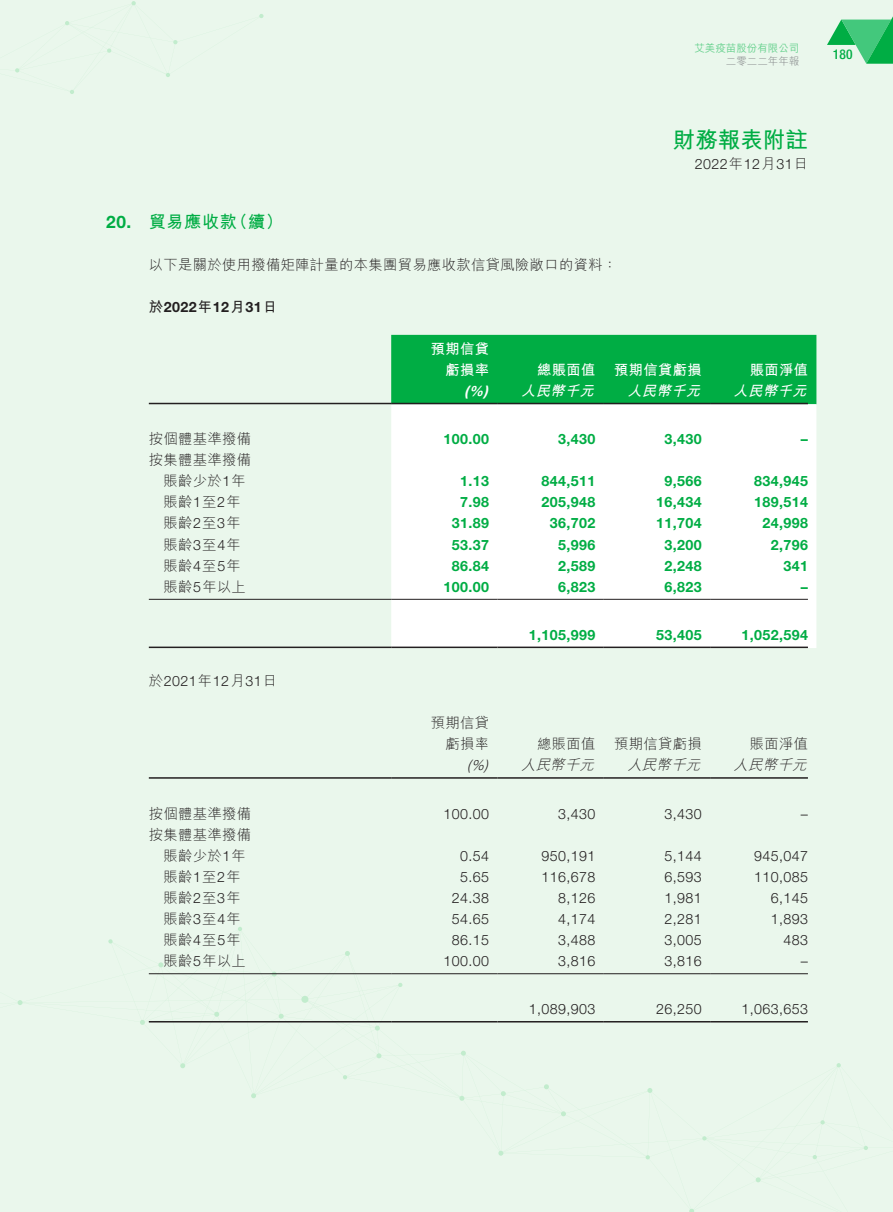
<style>
.page{position:relative;width:893px;height:1212px;background:#eaf7ec}
.page>*{position:absolute;margin:0;border:0;box-sizing:border-box;transform-origin:0 0}
.t1{font:700 22.5px "M Hei HK";color:#00ad44}
.t2{font:700 17.25px "M Hei HK";letter-spacing:.03em;color:#00ad44}
.t3{font:700 17.25px "Helvetica Neue LT Std";color:#00ad44}
.t4{font:300 14.25px "Helvetica Neue LT Std";letter-spacing:.03em;color:#231f20}
.t5{font:700 14.25px "Helvetica Neue LT Std";letter-spacing:.03em;color:#00ad44}
.t6{font:300 14.25px/21px "M Hei HK";letter-spacing:.03em;color:#231f20}
.t7{font:700 14.25px "M Hei HK";letter-spacing:.03em;color:#fff}
.t8{font:italic 700 14.25px "M Hei HK";color:#fff}
.t9{font:italic 300 14.25px "M Hei HK";color:#231f20}
.t10{font:700 14.25px "Helvetica Neue LT Std";letter-spacing:.03em;color:#231f20}
.t11{font:italic 700 14.25px "Helvetica Neue LT Std";color:#fff}
.t12{font:italic 300 14.25px "Helvetica Neue LT Std";color:#231f20}
.t13{font:500 condensed 13.5px "Helvetica Neue LT Std";color:#00ad44}
.t14{font:500 10.5px "M Hei HK";color:#67d18e}
.t15{font:300 10.5px "M Hei HK";color:#808285}
.s1{font-family:"M Hei HK"}
.s2{font-family:"Helvetica Neue LT Std"}
</style>
<div class="page">
<svg style="left:17px;top:927px;width:851px;height:285px"></svg>
<svg style="left:827px;top:16px;width:66px;height:48px"></svg>
<div style="left:391px;top:335px;width:425px;height:69px;background:#00ad44"></div>
<div style="left:391px;top:404px;width:425px;height:244px;background:#fff"></div>
<hr style="left:149px;top:403px;width:242px;height:1px;background:#231f20">
<hr style="left:391px;top:403px;width:106px;height:1px;background:#231f20">
<hr style="left:497px;top:403px;width:107px;height:1px;background:#231f20">
<hr style="left:604px;top:403px;width:106px;height:1px;background:#231f20">
<hr style="left:710px;top:403px;width:98px;height:1px;background:#231f20">
<hr style="left:149px;top:599px;width:242px;height:1px;background:#231f20">
<hr style="left:391px;top:599px;width:106px;height:1px;background:#231f20">
<hr style="left:497px;top:599px;width:107px;height:1px;background:#231f20">
<hr style="left:604px;top:599px;width:106px;height:1px;background:#231f20">
<hr style="left:710px;top:599px;width:98px;height:1px;background:#231f20">
<hr style="left:149px;top:646px;width:242px;height:2px;background:#231f20">
<hr style="left:391px;top:646px;width:106px;height:2px;background:#231f20">
<hr style="left:497px;top:646px;width:107px;height:2px;background:#231f20">
<hr style="left:604px;top:646px;width:106px;height:2px;background:#231f20">
<hr style="left:710px;top:646px;width:98px;height:2px;background:#231f20">
<hr style="left:149px;top:777px;width:242px;height:2px;background:#231f20">
<hr style="left:391px;top:777px;width:106px;height:2px;background:#231f20">
<hr style="left:497px;top:777px;width:107px;height:2px;background:#231f20">
<hr style="left:604px;top:777px;width:106px;height:2px;background:#231f20">
<hr style="left:710px;top:777px;width:98px;height:2px;background:#231f20">
<hr style="left:149px;top:973px;width:242px;height:1px;background:#231f20">
<hr style="left:391px;top:973px;width:106px;height:1px;background:#231f20">
<hr style="left:497px;top:973px;width:107px;height:1px;background:#231f20">
<hr style="left:604px;top:973px;width:106px;height:1px;background:#231f20">
<hr style="left:710px;top:973px;width:98px;height:1px;background:#231f20">
<hr style="left:149px;top:1021px;width:242px;height:1px;background:#231f20">
<hr style="left:391px;top:1021px;width:106px;height:1px;background:#231f20">
<hr style="left:497px;top:1021px;width:107px;height:1px;background:#231f20">
<hr style="left:604px;top:1021px;width:106px;height:1px;background:#231f20">
<hr style="left:710px;top:1021px;width:98px;height:1px;background:#231f20">
<p class="t14" style="left:694px;top:40px;width:106px">艾美疫苗股份有限公司</p>
<p class="t15" style="left:726px;top:55px;width:75px">二零二二年年報</p>
<p class="t13" style="left:833px;top:46px;width:22px">180</p>
<p class="t3" style="left:106px;top:211px;width:26px">20.</p>
<p class="t2" style="left:149px;top:209px;width:90px">貿易應收款</p>
<p class="t2" style="left:231px;top:209px;width:54px">（續(</p>
<p class="t6" style="left:149px;top:254px;width:470px">以下是關於使用撥備矩陣計量的本集團貿易應收款信貸風險敞口的資料：</p>
<p class="t10" style="left:149px;top:298px;width:130px"><span class="s1">於</span>2022<span class="s1">年</span>12<span class="s1">月</span>31<span class="s1">日</span></p>
<p class="t7" style="left:431px;top:338px;width:60px">預期信貸</p>
<h1 class="t1" style="left:673px;top:123px;width:136px">財務報表附註</h1>
<p class="t4" style="left:695px;top:155px;width:115px">2022<span class="s1">年</span>12<span class="s1">月</span>31<span class="s1">日</span></p>
<p class="t7" style="left:445px;top:359px;width:45px">虧損率</p>
<p class="t7" style="left:537px;top:359px;width:60px">總賬面值</p>
<p class="t7" style="left:614px;top:359px;width:89px">預期信貸虧損</p>
<p class="t7" style="left:750px;top:359px;width:60px">賬面淨值</p>
<p class="t11" style="left:464px;top:382px;width:25px">%(</p>
<p class="t11" style="left:483px;top:382px;width:6px">)</p>
<p class="t8" style="left:521px;top:380px;width:79px">人民幣千元</p>
<p class="t8" style="left:627px;top:380px;width:79px">人民幣千元</p>
<p class="t8" style="left:734px;top:380px;width:79px">人民幣千元</p>
<p class="t6" style="left:149px;top:428px;width:104px">按個體基準撥備按集體基準撥備</p>
<p class="t5" style="left:443px;top:431px;width:47px">100.00</p>
<p class="t5" style="left:558px;top:431px;width:39px">3,430</p>
<p class="t5" style="left:664px;top:431px;width:39px">3,430</p>
<p class="t5" style="left:801px;top:431px;width:9px">–</p>
<p class="t6" style="left:163px;top:470px;width:84px">賬齡少於<span class="s2">1</span>年</p>
<p class="t5" style="left:460px;top:473px;width:30px">1.13</p>
<p class="t5" style="left:541px;top:473px;width:55px">844,511</p>
<p class="t5" style="left:664px;top:473px;width:39px">9,566</p>
<p class="t5" style="left:754px;top:473px;width:55px">834,945</p>
<p class="t6" style="left:163px;top:491px;width:79px">賬齡<span class="s2">1</span>至<span class="s2">2</span>年</p>
<p class="t5" style="left:460px;top:494px;width:30px">7.98</p>
<p class="t5" style="left:541px;top:494px;width:55px">205,948</p>
<p class="t5" style="left:656px;top:494px;width:47px">16,434</p>
<p class="t5" style="left:754px;top:494px;width:55px">189,514</p>
<p class="t6" style="left:163px;top:512px;width:79px">賬齡<span class="s2">2</span>至<span class="s2">3</span>年</p>
<p class="t5" style="left:452px;top:515px;width:39px">31.89</p>
<p class="t5" style="left:550px;top:515px;width:47px">36,702</p>
<p class="t5" style="left:656px;top:515px;width:47px">11,704</p>
<p class="t5" style="left:762px;top:515px;width:47px">24,998</p>
<p class="t6" style="left:164px;top:533px;width:79px">賬齡<span class="s2">3</span>至<span class="s2">4</span>年</p>
<p class="t5" style="left:452px;top:536px;width:39px">53.37</p>
<p class="t5" style="left:558px;top:536px;width:39px">5,996</p>
<p class="t5" style="left:664px;top:536px;width:39px">3,200</p>
<p class="t5" style="left:771px;top:536px;width:39px">2,796</p>
<p class="t6" style="left:164px;top:554px;width:79px">賬齡<span class="s2">4</span>至<span class="s2">5</span>年</p>
<p class="t5" style="left:452px;top:557px;width:39px">86.84</p>
<p class="t5" style="left:558px;top:557px;width:39px">2,589</p>
<p class="t5" style="left:664px;top:557px;width:39px">2,248</p>
<p class="t5" style="left:783px;top:557px;width:26px">341</p>
<p class="t6" style="left:164px;top:575px;width:84px">賬齡<span class="s2">5</span>年以上</p>
<p class="t5" style="left:444px;top:578px;width:47px">100.00</p>
<p class="t5" style="left:558px;top:578px;width:39px">6,823</p>
<p class="t5" style="left:664px;top:578px;width:39px">6,823</p>
<p class="t5" style="left:801px;top:578px;width:9px">–</p>
<p class="t5" style="left:529px;top:626px;width:68px">1,105,999</p>
<p class="t5" style="left:656px;top:626px;width:47px">53,405</p>
<p class="t5" style="left:741px;top:626px;width:68px">1,052,594</p>
<p class="t4" style="left:149px;top:673px;width:130px"><span class="s1">於</span>2021<span class="s1">年</span>12<span class="s1">月</span>31<span class="s1">日</span></p>
<p class="t6" style="left:431px;top:712px;width:60px">預期信貸</p>
<p class="t6" style="left:445px;top:733px;width:45px">虧損率</p>
<p class="t6" style="left:537px;top:733px;width:60px">總賬面值</p>
<p class="t6" style="left:614px;top:733px;width:89px">預期信貸虧損</p>
<p class="t6" style="left:750px;top:733px;width:60px">賬面淨值</p>
<p class="t12" style="left:467px;top:757px;width:23px">%(</p>
<p class="t12" style="left:484px;top:757px;width:5px">)</p>
<p class="t9" style="left:521px;top:758px;width:78px">人民幣千元</p>
<p class="t9" style="left:627px;top:758px;width:78px">人民幣千元</p>
<p class="t9" style="left:734px;top:758px;width:78px">人民幣千元</p>
<p class="t6" style="left:149px;top:803px;width:104px">按個體基準撥備按集體基準撥備</p>
<p class="t4" style="left:443px;top:805px;width:47px">100.00</p>
<p class="t4" style="left:558px;top:805px;width:39px">3,430</p>
<p class="t4" style="left:664px;top:805px;width:39px">3,430</p>
<p class="t4" style="left:801px;top:805px;width:9px">–</p>
<p class="t6" style="left:163px;top:845px;width:84px">賬齡少於<span class="s2">1</span>年</p>
<p class="t4" style="left:460px;top:847px;width:30px">0.54</p>
<p class="t4" style="left:541px;top:847px;width:55px">950,191</p>
<p class="t4" style="left:664px;top:847px;width:39px">5,144</p>
<p class="t4" style="left:754px;top:847px;width:55px">945,047</p>
<p class="t6" style="left:163px;top:866px;width:79px">賬齡<span class="s2">1</span>至<span class="s2">2</span>年</p>
<p class="t4" style="left:460px;top:868px;width:30px">5.65</p>
<p class="t4" style="left:541px;top:868px;width:55px">116,678</p>
<p class="t4" style="left:664px;top:868px;width:39px">6,593</p>
<p class="t4" style="left:754px;top:868px;width:55px">110,085</p>
<p class="t6" style="left:163px;top:887px;width:79px">賬齡<span class="s2">2</span>至<span class="s2">3</span>年</p>
<p class="t4" style="left:452px;top:889px;width:39px">24.38</p>
<p class="t4" style="left:558px;top:889px;width:39px">8,126</p>
<p class="t4" style="left:664px;top:889px;width:39px">1,981</p>
<p class="t4" style="left:771px;top:889px;width:39px">6,145</p>
<p class="t6" style="left:164px;top:908px;width:79px">賬齡<span class="s2">3</span>至<span class="s2">4</span>年</p>
<p class="t4" style="left:452px;top:910px;width:39px">54.65</p>
<p class="t4" style="left:558px;top:910px;width:39px">4,174</p>
<p class="t4" style="left:664px;top:910px;width:39px">2,281</p>
<p class="t4" style="left:771px;top:910px;width:39px">1,893</p>
<p class="t6" style="left:164px;top:929px;width:79px">賬齡<span class="s2">4</span>至<span class="s2">5</span>年</p>
<p class="t4" style="left:452px;top:931px;width:39px">86.15</p>
<p class="t4" style="left:558px;top:931px;width:39px">3,488</p>
<p class="t4" style="left:664px;top:931px;width:39px">3,005</p>
<p class="t4" style="left:783px;top:931px;width:26px">483</p>
<p class="t6" style="left:164px;top:950px;width:84px">賬齡<span class="s2">5</span>年以上</p>
<p class="t4" style="left:444px;top:952px;width:47px">100.00</p>
<p class="t4" style="left:558px;top:952px;width:39px">3,816</p>
<p class="t4" style="left:664px;top:952px;width:39px">3,816</p>
<p class="t4" style="left:801px;top:952px;width:9px">–</p>
<p class="t4" style="left:529px;top:1000px;width:68px">1,089,903</p>
<p class="t4" style="left:656px;top:1000px;width:47px">26,250</p>
<p class="t4" style="left:741px;top:1000px;width:68px">1,063,653</p>
</div>
